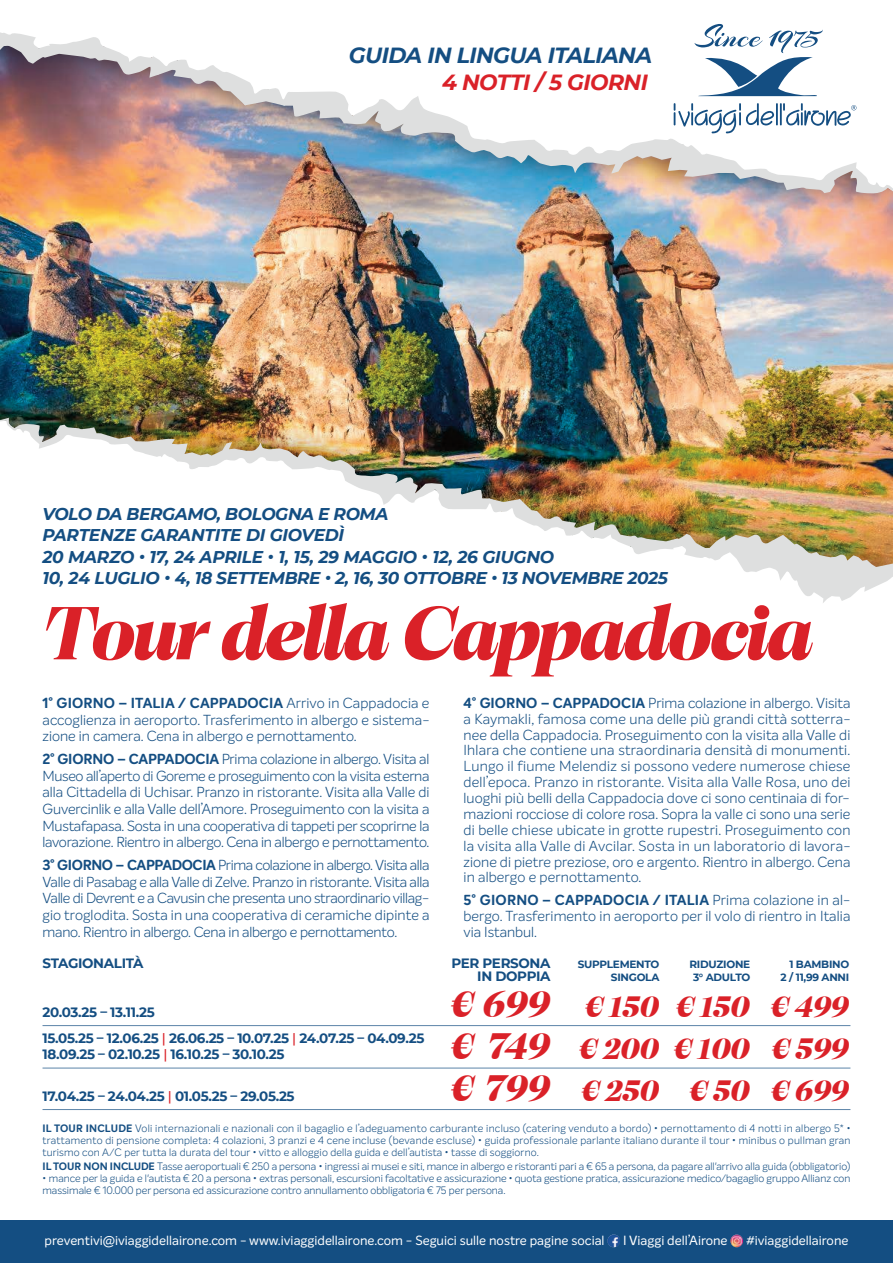
<style>
.page{position:relative;width:893px;height:1263px;background:#fff}
.page>*{position:absolute;margin:0;border:0;box-sizing:border-box;transform-origin:0 0}
.t1{font:76.8px "Cotford Display Bold Italic";letter-spacing:-.025em;color:#da2128}
.t2{font:30px "Cotford Display Bold Italic";color:#da2128}
.t3{font:italic 700 21.9px "Montserrat";letter-spacing:-.025em;color:#144e82}
.t4{font:italic 700 21.9px "Montserrat";letter-spacing:-.025em;color:#da2128}
.t5{font:italic 700 16.95px/21.6px "Montserrat";letter-spacing:-.025em;color:#144e82}
.t6{font:300 14.25px/15.9px "Intelo";color:#144e82;text-align:justify}
.t7{font:700 13.5px/16px "Montserrat";letter-spacing:-.025em;color:#144e82}
.t8{font:13.05px "Intelo";color:#fff}
.t9{font:300 10.5px/12px "Intelo";color:#144e82;text-align:justify}
.t10{font:700 10.5px "Montserrat";letter-spacing:-.025em;color:#144e82}
.s1{font-weight:700}
.s2{font-size:37.5px}
.s3{font-weight:500;color:#da2128}
</style>
<div class="page">
<img style="left:0;top:201px;width:893px;height:49px">
<img style="left:0;top:23px;width:893px;height:178px">
<img style="left:0;top:250px;width:893px;height:168px">
<img style="left:0;top:418px;width:893px;height:185px">
<hr style="left:43px;top:1025px;width:807px;height:1px;background:#6b8fb0">
<hr style="left:43px;top:1068px;width:807px;height:1px;background:#a1b8cd">
<hr style="left:43px;top:1109px;width:807px;height:1px;background:#648aac">
<div style="left:0;top:1220px;width:893px;height:43px;background:#144e82"></div>
<svg style="left:607px;top:1234px;width:13px;height:13px"></svg>
<svg style="left:730px;top:1234px;width:13px;height:13px"></svg>
<hr style="left:776px;top:103px;width:2px;height:22px;background:#144e82">
<hr style="left:780px;top:103px;width:2px;height:22px;background:#144e82">
<svg style="left:674px;top:103px;width:100px;height:30px"></svg>
<svg style="left:783px;top:103px;width:73px;height:23px"></svg>
<svg style="left:694px;top:24px;width:129px;height:72px"></svg>
<h3 class="t3" style="left:349px;top:42px;width:305px">GUIDA IN LINGUA ITALIANA</h3>
<h3 class="t4" style="left:442px;top:69px;width:207px">4 NOTTI / 5 GIORNI</h3>
<p class="t5" style="left:42px;top:503px;width:627px">VOLO DA BERGAMO, BOLOGNA E ROMA<br>PARTENZE GARANTITE DI GIOVEDÌ<br>20 MARZO • 17, 24 APRILE • 1, 15, 29 MAGGIO • 12, 26 GIUGNO<br>10, 24 LUGLIO • 4, 18 SETTEMBRE • 2, 16, 30 OTTOBRE • 13 NOVEMBRE 2025</p>
<h1 class="t1" style="left:42px;top:601px;width:772px">Tour della Cappadocia</h1>
<p class="t6" style="left:43px;top:695px;width:389px;line-height:16.6px"><span class="s1">1° GIORNO – ITALIA / CAPPADOCIA</span> Arrivo in Cappadocia e accoglienza in aeroporto. Trasferimento in albergo e sistema&shy;zione in camera. Cena in albergo e pernottamento.</p>
<p class="t6" style="left:43px;top:752px;width:388px;line-height:16.6px"><span class="s1">2° GIORNO – CAPPADOCIA</span> Prima colazione in albergo. Visita al Museo all’aperto di Goreme e proseguimento con la visita esterna alla Cittadella di Uchisar. Pranzo in ristorante. Visita alla Valle di Guvercinlik e alla Valle dell’Amore. Proseguimento con la visita a Mustafapasa. Sosta in una cooperativa di tappeti per scoprirne la lavorazione. Rientro in albergo. Cena in albergo e pernottamento.</p>
<p class="t6" style="left:43px;top:858px;width:389px;line-height:16.6px"><span class="s1">3° GIORNO – CAPPADOCIA</span> Prima colazione in albergo. Visita alla Valle di Pasabag e alla Valle di Zelve. Pranzo in ristorante. Visita alla Valle di Devrent e a Cavusin che presenta uno straordinario villag&shy;gio troglodita. Sosta in una cooperativa di ceramiche dipinte a mano. Rientro in albergo. Cena in albergo e pernottamento.</p>
<p class="t6" style="left:463px;top:696px;width:389px"><span class="s1">4° GIORNO – CAPPADOCIA</span> Prima colazione in albergo. Visita a Kaymakli, famosa come una delle più grandi città sotterra&shy;nee della Cappadocia. Proseguimento con la visita alla Valle di Ihlara che contiene una straordinaria densità di monumenti.<br>Lungo il fiume Melendiz si possono vedere numerose chiese dell’epoca. Pranzo in ristorante. Visita alla Valle Rosa, uno dei luoghi più belli della Cappadocia dove ci sono centinaia di for&shy;mazioni rocciose di colore rosa. Sopra la valle ci sono una serie di belle chiese ubicate in grotte rupestri. Proseguimento con la visita alla Valle di Avcilar. Sosta in un laboratorio di lavora&shy;zione di pietre preziose, oro e argento. Rientro in albergo. Cena in albergo e pernottamento.</p>
<p class="t6" style="left:463px;top:893px;width:388px"><span class="s1">5° GIORNO – CAPPADOCIA / ITALIA</span> Prima colazione in al&shy;bergo. Trasferimento in aeroporto per il volo di rientro in Italia via Istanbul.</p>
<p class="t7" style="left:43px;top:955px;width:103px">STAGIONALITÀ</p>
<p class="t7" style="left:451px;top:955px;width:101px">PER PERSONA</p>
<p class="t10" style="left:578px;top:958px;width:83px">SUPPLEMENTO</p>
<p class="t10" style="left:689px;top:958px;width:62px">RIDUZIONE</p>
<p class="t10" style="left:789px;top:958px;width:61px">1 BAMBINO</p>
<p class="t7" style="left:477px;top:968px;width:75px">IN DOPPIA</p>
<p class="t10" style="left:611px;top:971px;width:50px">SINGOLA</p>
<p class="t10" style="left:693px;top:971px;width:59px">3° ADULTO</p>
<p class="t10" style="left:781px;top:971px;width:70px">2 / 11,99 ANNI</p>
<p class="t7" style="left:43px;top:1004px;width:114px">20.03.25 – 13.11.25</p>
<h2 class="t2" style="left:451px;top:994px;width:400px"><span class="s2">€ 699</span> € 150 € 150 € 499</h2>
<p class="t7" style="left:43px;top:1030px;width:383px">15.05.25 – 12.06.25 <span class="s3">|</span> 26.06.25 – 10.07.25 <span class="s3">|</span> 24.07.25 – 04.09.25<br>18.09.25 – 02.10.25 <span class="s3">|</span> 16.10.25 – 30.10.25</p>
<h2 class="t2" style="left:451px;top:1036px;width:400px"><span class="s2">€ 749</span> € 200 € 100 € 599</h2>
<p class="t7" style="left:43px;top:1088px;width:254px">17.04.25 – 24.04.25 <span class="s3">|</span> 01.05.25 – 29.05.25</p>
<h2 class="t2" style="left:451px;top:1078px;width:400px"><span class="s2">€ 799</span> € 250 € 50 € 699</h2>
<p class="t9" style="left:43px;top:1123px;width:809px"><span class="s1">IL TOUR INCLUDE</span> Voli internazionali e nazionali con il bagaglio e l’adeguamento carburante incluso (catering venduto a bordo) • pernottamento di 4 notti in albergo 5* • trattamento di pensione completa: 4 colazioni, 3 pranzi e 4 cene incluse (bevande escluse) • guida professionale parlante italiano durante il tour • minibus o pullman gran turismo con A/C per tutta la durata del tour • vitto e alloggio della guida e dell’autista • tasse di soggiorno.</p>
<p class="t9" style="left:43px;top:1161px;width:809px"><span class="s1">IL TOUR NON INCLUDE</span> Tasse aeroportuali € 250 a persona • ingressi ai musei e siti, mance in albergo e ristoranti pari a € 65 a persona, da pagare all'arrivo alla guida (obbligatorio)</p>
<p class="t9" style="left:43px;top:1173px;width:809px">• mance per la guida e l'autista € 20 a persona • extras personali, escursioni facoltative e assicurazione • quota gestione pratica, assicurazione medico/bagaglio gruppo Allianz con massimale € 10.000 per persona ed assicurazione contro annullamento obbligatoria € 75 per persona.</p>
<p class="t8" style="left:45px;top:1234px;width:562px">preventivi@iviaggidellairone.com - www.iviaggidellairone.com - Seguici sulle nostre pagine social</p>
<p class="t8" style="left:623px;top:1234px;width:106px">I Viaggi dell’Airone</p>
<p class="t8" style="left:746px;top:1234px;width:104px">#iviaggidellairone</p>
</div>
